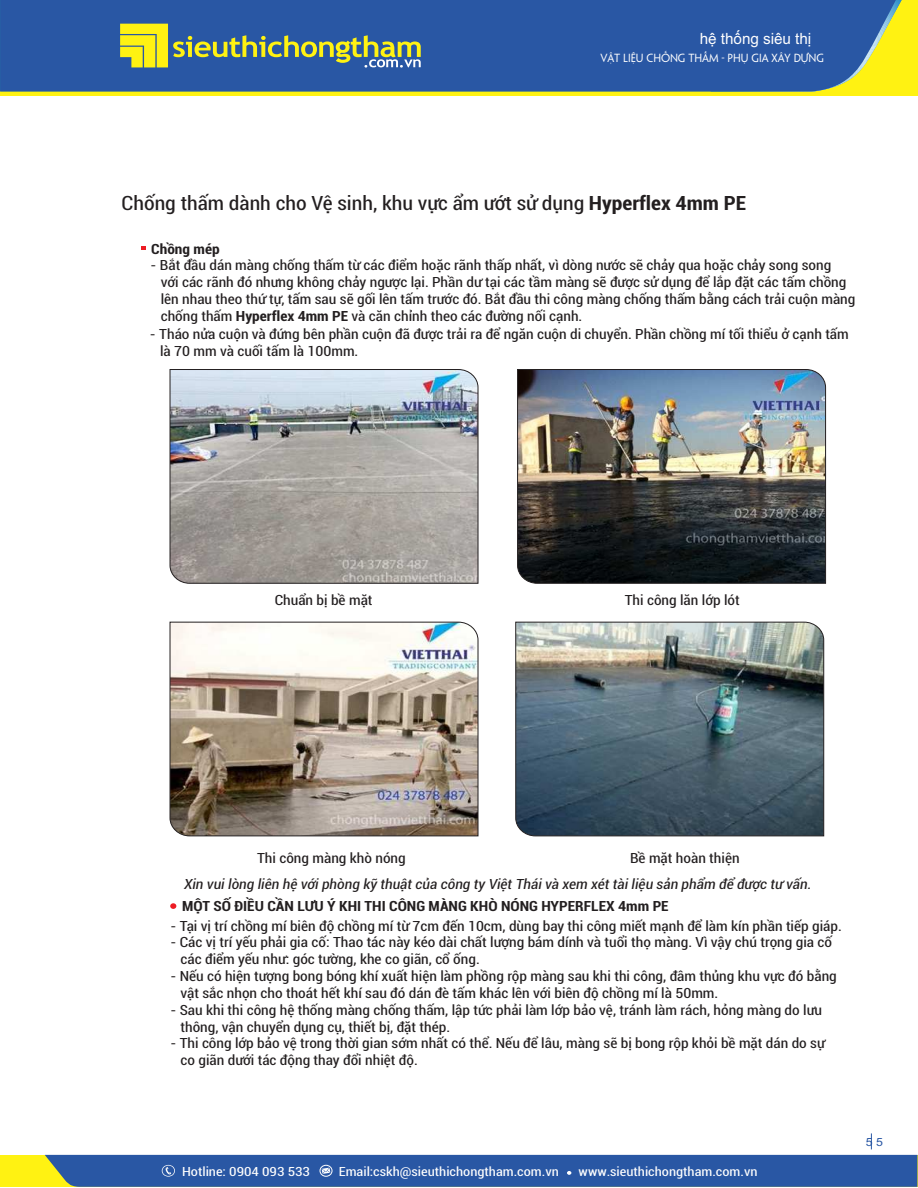
<style>
.page{position:relative;width:918px;height:1188px;background:#fff}
.page>*{position:absolute;margin:0;border:0;box-sizing:border-box;transform-origin:0 0}
.t1{font:condensed 19.65px "Roboto";color:#231f20;scale:1.1 1}
.t2{font:15.45px "Arial";letter-spacing:-.01em;color:#fefefe}
.t3{font:condensed 14.1px/17px "Roboto";color:#231f20;scale:1.1 1}
.t4{font:italic condensed 14.1px "Roboto";color:#231f20;scale:1.1 1}
.t5{font:700 condensed 14.1px "Roboto";color:#231f20;scale:1.1 1}
.t6{font:condensed 12.75px "Roboto";color:#fefefe;scale:1.14 1}
.t7{font:11.25px "Arial";color:#2957a4;scale:1.09 1}
.t8{font:10.5px "UTM Penumbra";letter-spacing:-.01em;color:#fefefe}
.s1{font-weight:700}
</style>
<div class="page">
<div style="left:0;top:1155px;width:917px;height:32px;background:#fff212"></div>
<div style="left:45px;top:1155px;width:872px;height:32px;background:#2957a4"></div>
<div style="left:0;top:0;width:917px;height:96px;background:#fff212"></div>
<svg style="left:578px;top:0;width:324px;height:92px"></svg>
<div style="left:0;top:0;width:896px;height:91px;background:#2957a4"></div>
<svg style="left:120px;top:24px;width:301px;height:44px"></svg>
<svg style="left:871px;top:1133px;width:1px;height:16px"></svg>
<svg style="left:169px;top:369px;width:310px;height:215px;background:#a6a7a7"></svg>
<svg style="left:142px;top:246px;width:4px;height:4px"></svg>
<svg style="left:170px;top:903px;width:6px;height:6px"></svg>
<img style="left:517px;top:369px;width:309px;height:215px">
<img style="left:169px;top:621px;width:310px;height:216px">
<img style="left:515px;top:621px;width:309px;height:216px">
<p class="t2" style="left:700px;top:33px;width:113px">hệ thống siêu thị</p>
<p class="t8" style="left:600px;top:52px;width:225px">VẬT LIỆU CHỐNG THẤM - PHỤ GIA XÂY DỰNG</p>
<h1 class="t1" style="left:122px;top:196px;width:569px">Chống thấm dành cho Vệ sinh, khu vực ẩm ướt sử dụng <span class="s1">Hyperflex 4mm PE</span></h1>
<p class="t5" style="left:151px;top:243px;width:64px">Chồng mép</p>
<p class="t3" style="left:161px;top:258px;width:633px;text-indent:-10px">- Bắt đầu dán màng chống thấm từ các điểm hoặc rãnh thấp nhất, vì dòng nước sẽ chảy qua hoặc chảy song song<br>với các rãnh đó nhưng không chảy ngược lại. Phần dư tại các tầm màng sẽ được sử dụng để lắp đặt các tấm chồng lên nhau theo thứ tự, tấm sau sẽ gối lên tấm trước đó. Bắt đầu thi công màng chống thấm bằng cách trải cuộn màng chống thấm <span class="s1">Hyperflex 4mm PE</span> và căn chỉnh theo các đường nối cạnh.</p>
<p class="t3" style="left:160px;top:327px;width:628px;text-indent:-10px">- Tháo nửa cuộn và đứng bên phần cuộn đã được trải ra để ngăn cuộn di chuyển. Phần chồng mí tối thiểu ở cạnh tấm là 70 mm và cuối tấm là 100mm.</p>
<p class="t3" style="left:275px;top:593px;width:90px">Chuẩn bị bề mặt</p>
<p class="t3" style="left:625px;top:593px;width:106px">Thi công lăn lớp lót</p>
<p class="t3" style="left:257px;top:851px;width:137px">Thi công màng khò nóng</p>
<p class="t3" style="left:630px;top:851px;width:101px">Bề mặt hoàn thiện</p>
<p class="t4" style="left:184px;top:879px;width:572px">Xin vui lòng liên hệ với phòng kỹ thuật của công ty Việt Thái và xem xét tài liệu sản phẩm để được tư vấn.</p>
<p class="t3" style="left:170px;top:919px;width:612px">- Tại vị trí chồng mí biên độ chồng mí từ 7cm đến 10cm, dùng bay thi công miết mạnh để làm kín phần tiếp giáp.</p>
<p class="t5" style="left:182px;top:900px;width:444px">MỘT SỐ ĐIỀU CẦN LƯU Ý KHI THI CÔNG MÀNG KHÒ NÓNG HYPERFLEX 4mm PE</p>
<p class="t3" style="left:181px;top:935px;width:594px;text-indent:-10px">- Các vị trí yếu phải gia cố: Thao tác này kéo dài chất lượng bám dính và tuổi thọ màng. Vì vậy chú trọng gia cố các điểm yếu như: góc tường, khe co giãn, cổ ống.</p>
<p class="t3" style="left:181px;top:969px;width:598px;text-indent:-10px">- Nếu có hiện tượng bong bóng khí xuất hiện làm phồng rộp màng sau khi thi công, đâm thủng khu vực đó bằng vật sắc nhọn cho thoát hết khí sau đó dán đè tấm khác lên với biên độ chồng mí là 50mm.</p>
<p class="t3" style="left:181px;top:1003px;width:585px;text-indent:-10px">- Sau khi thi công hệ thống màng chống thấm, lập tức phải làm lớp bảo vệ, tránh làm rách, hỏng màng do lưu thông, vận chuyển dụng cụ, thiết bị, đặt thép.</p>
<p class="t3" style="left:181px;top:1036px;width:587px;text-indent:-10px">- Thi công lớp bảo vệ trong thời gian sớm nhất có thể. Nếu để lâu, màng sẽ bị bong rộp khỏi bề mặt dán do sự co giãn dưới tác động thay đổi nhiệt độ.</p>
<p class="t6" style="left:182px;top:1166px;width:114px">Hotline: 0904 093 533</p>
<p class="t6" style="left:339px;top:1166px;width:195px">Email:cskh@sieuthichongtham.com.vn</p>
<p class="t6" style="left:579px;top:1166px;width:158px">www.sieuthichongtham.com.vn</p>
<p class="t7" style="left:866px;top:1138px;width:17px">5 5</p>
</div>
